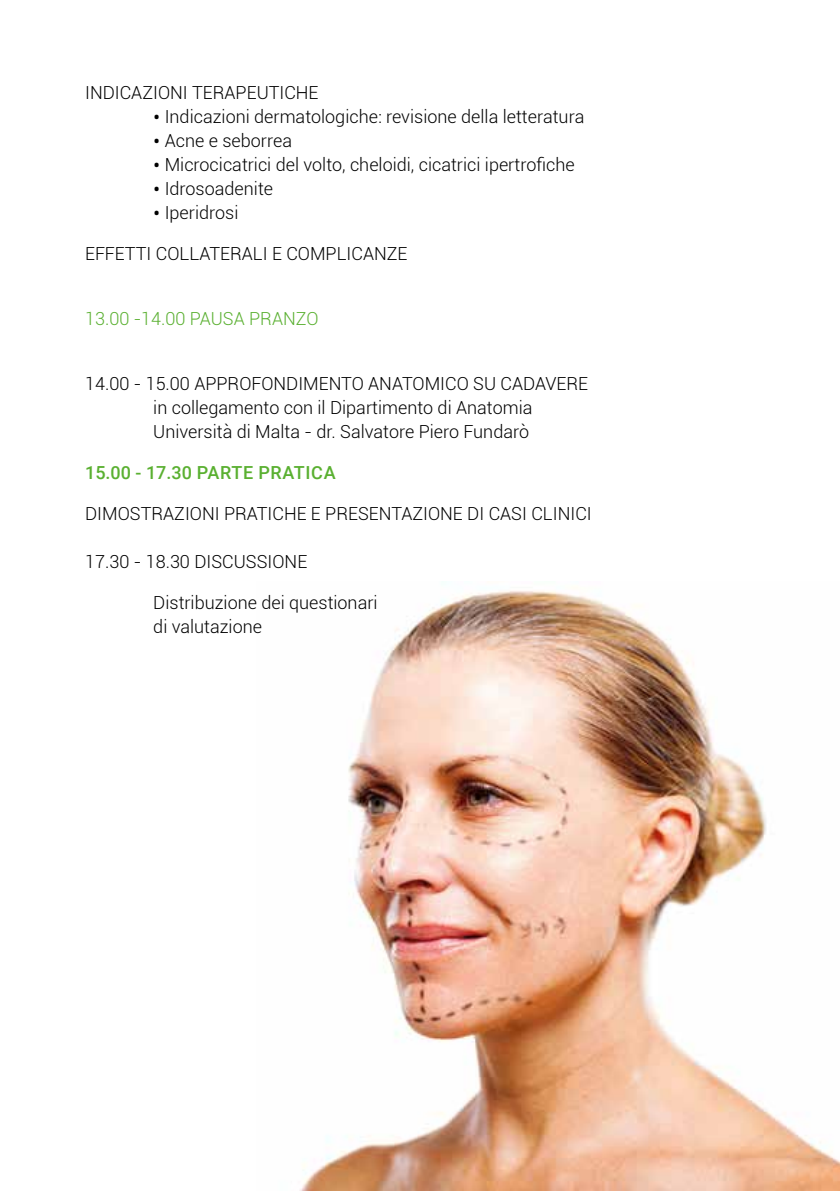
<style>
.page{position:relative;width:840px;height:1191px;background:#fff}
.page>*{position:absolute;margin:0;border:0;box-sizing:border-box;transform-origin:0 0}
.t1{font:300 18px/24px "Roboto";color:#000}
.t2{font:500 18px "Roboto";letter-spacing:.025em;color:#5ab031}
.t3{font:300 18px "Roboto";color:#5ab031}
.s1{font-size:22px}
</style>
<div class="page">
<img style="left:300px;top:581px;width:539px;height:610px">
<p class="t1" style="left:85px;top:80px;width:235px">INDICAZIONI TERAPEUTICHE</p>
<p class="t1" style="left:153px;top:104px;width:432px"><span class="s1">•</span> Indicazioni dermatologiche: revisione della letteratura</p>
<p class="t1" style="left:153px;top:128px;width:140px"><span class="s1">•</span> Acne e seborrea</p>
<p class="t1" style="left:153px;top:152px;width:422px"><span class="s1">•</span> Microcicatrici del volto, cheloidi, cicatrici ipertrofiche</p>
<p class="t1" style="left:153px;top:176px;width:121px"><span class="s1">•</span> Idrosoadenite</p>
<p class="t1" style="left:153px;top:200px;width:87px"><span class="s1">•</span> Iperidrosi</p>
<p class="t1" style="left:85px;top:241px;width:324px">EFFETTI COLLATERALI E COMPLICANZE</p>
<p class="t3" style="left:85px;top:306px;width:235px">13.00 -14.00 PAUSA PRANZO</p>
<p class="t1" style="left:153px;top:371px;width:436px;text-indent:-68px">14.00 - 15.00 APPROFONDIMENTO ANATOMICO SU CADAVERE in collegamento con il Dipartimento di Anatomia<br>Università di Malta - dr. Salvatore Piero Fundarò</p>
<p class="t2" style="left:85px;top:460px;width:252px">15.00 - 17.30 PARTE PRATICA</p>
<p class="t1" style="left:85px;top:501px;width:508px">DIMOSTRAZIONI PRATICHE E PRESENTAZIONE DI CASI CLINICI</p>
<p class="t1" style="left:85px;top:549px;width:223px">17.30 - 18.30 DISCUSSIONE</p>
<p class="t1" style="left:153px;top:590px;width:226px">Distribuzione dei questionari di valutazione</p>
</div>
